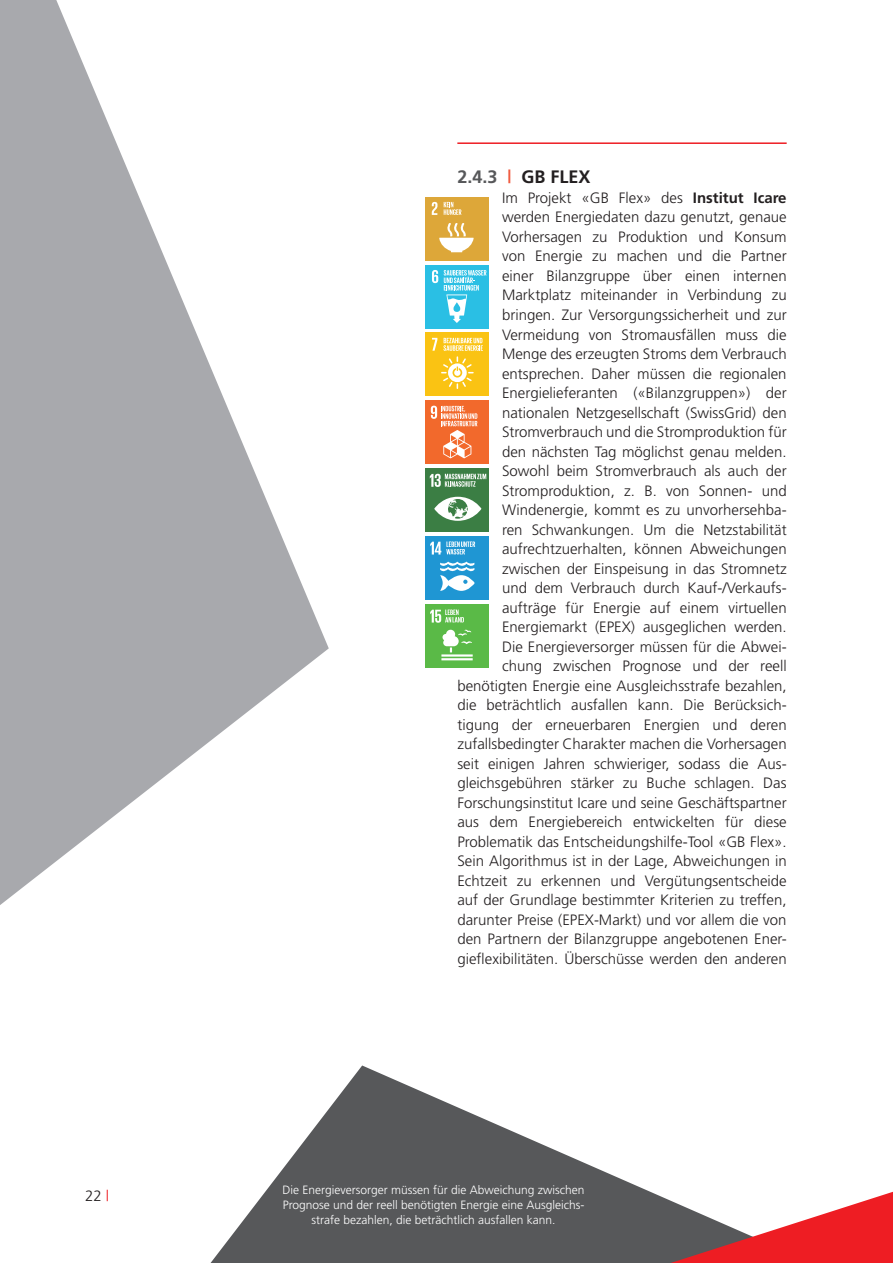
<style>
.page{position:relative;width:893px;height:1263px;background:#fff}
.page>*{position:absolute;margin:0;border:0;box-sizing:border-box;transform-origin:0 0}
.t1{font:700 18px "Frutiger";color:#231f20}
.t2{font:300 15px/19.5px "Frutiger";color:#231f20;text-align:right}
.t3{font:300 12px/15px "Frutiger";color:#fff;text-align:center}
.s1{color:#57585a}
.s2{color:#f0593e}
.s3{font-weight:700}
.s4{color:#ee1d23}
</style>
<div class="page">
<svg style="left:0;top:0;width:329px;height:905px;fill:#a8a9ad"></svg>
<svg style="left:211px;top:1065px;width:460px;height:198px;fill:#57585a"></svg>
<svg style="left:671px;top:1192px;width:222px;height:71px"></svg>
<hr style="left:457px;top:142px;width:330px;height:2px;background:#ee1d23">
<div style="left:425px;top:197px;width:64px;height:63px;background:#dda739"></div>
<svg style="left:432px;top:202px;width:5px;height:13px"></svg>
<svg style="left:439px;top:223px;width:35px;height:29px"></svg>
<svg style="left:444px;top:202px;width:17px;height:13px"></svg>
<div style="left:425px;top:400px;width:64px;height:64px;background:#f2692c"></div>
<svg style="left:431px;top:406px;width:46px;height:52px"></svg>
<div style="left:425px;top:332px;width:64px;height:64px;background:#fac313"></div>
<svg style="left:432px;top:338px;width:51px;height:51px"></svg>
<div style="left:425px;top:536px;width:64px;height:64px;background:#1f96d3"></div>
<svg style="left:440px;top:562px;width:35px;height:29px"></svg>
<svg style="left:430px;top:541px;width:45px;height:13px"></svg>
<div style="left:425px;top:265px;width:64px;height:63px;background:#2abfe4"></div>
<svg style="left:432px;top:270px;width:6px;height:13px"></svg>
<svg style="left:444px;top:270px;width:42px;height:53px"></svg>
<div style="left:425px;top:469px;width:64px;height:63px;background:#3b7e44"></div>
<svg style="left:434px;top:497px;width:47px;height:24px"></svg>
<svg style="left:430px;top:474px;width:56px;height:13px"></svg>
<div style="left:425px;top:604px;width:64px;height:64px;background:#5aba47"></div>
<svg style="left:441px;top:630px;width:32px;height:30px"></svg>
<svg style="left:430px;top:609px;width:34px;height:14px"></svg>
<p class="t1" style="left:457px;top:167px;width:135px"><span class="s1">2.4.3</span> <span class="s2">|</span> GB FLEX</p>
<p class="t2" style="left:457px;top:188px;width:331px">Im Projekt «GB Flex» des <span class="s3">Institut Icare </span>werden Energiedaten dazu genutzt, genaue Vorhersagen zu Produktion und Konsum<br>von Energie zu machen und die Partner<br>einer Bilanzgruppe über einen internen Marktplatz miteinander in Verbindung zu bringen. Zur Versorgungssicherheit und zur Vermeidung von Stromausfällen muss die Menge des erzeugten Stroms dem Verbrauch entsprechen. Daher müssen die regionalen Energielieferanten («Bilanzgruppen») der nationalen Netzgesellschaft (SwissGrid) den Stromverbrauch und die Stromproduktion für<br>den nächsten Tag möglichst genau melden.<br>Sowohl beim Stromverbrauch als auch der Stromproduktion, z. B. von Sonnen- und Windenergie, kommt es zu unvorhersehba-<br>ren Schwankungen. Um die Netzstabilität aufrechtzuerhalten, können Abweichungen zwischen der Einspeisung in das Stromnetz<br>und dem Verbrauch durch Kauf-/Verkaufs&shy;aufträge für Energie auf einem virtuellen Energiemarkt (EPEX) ausgeglichen werden.<br>Die Energieversorger müssen für die Abwei-<br>chung zwischen Prognose und der reell benötigten Energie eine Ausgleichsstrafe bezahlen, die beträchtlich ausfallen kann. Die Berücksich&shy;tigung der erneuerbaren Energien und deren zufallsbedingter Charakter machen die Vorhersagen seit einigen Jahren schwieriger, sodass die Aus&shy;gleichsgebühren stärker zu Buche schlagen. Das Forschungsinstitut Icare und seine Geschäftspartner aus dem Energiebereich entwickelten für diese Problematik das Entscheidungshilfe-Tool «GB Flex».<br>Sein Algorithmus ist in der Lage, Abweichungen in Echtzeit zu erkennen und Vergütungsentscheide auf der Grundlage bestimmter Kriterien zu treffen, darunter Preise (EPEX-Markt) und vor allem die von den Partnern der Bilanzgruppe angebotenen Ener&shy;gieflexibilitäten. Überschüsse werden den anderen</p>
<p class="t2" style="left:85px;top:1186px;width:26px">22 <span class="s4">|</span></p>
<p class="t3" style="left:282px;top:1183px;width:304px">Die Energieversorger müssen für die Abweichung zwischen<br>Prognose und der reell benötigten Energie eine Ausgleichs&shy;strafe bezahlen, die beträchtlich ausfallen kann.</p>
</div>
